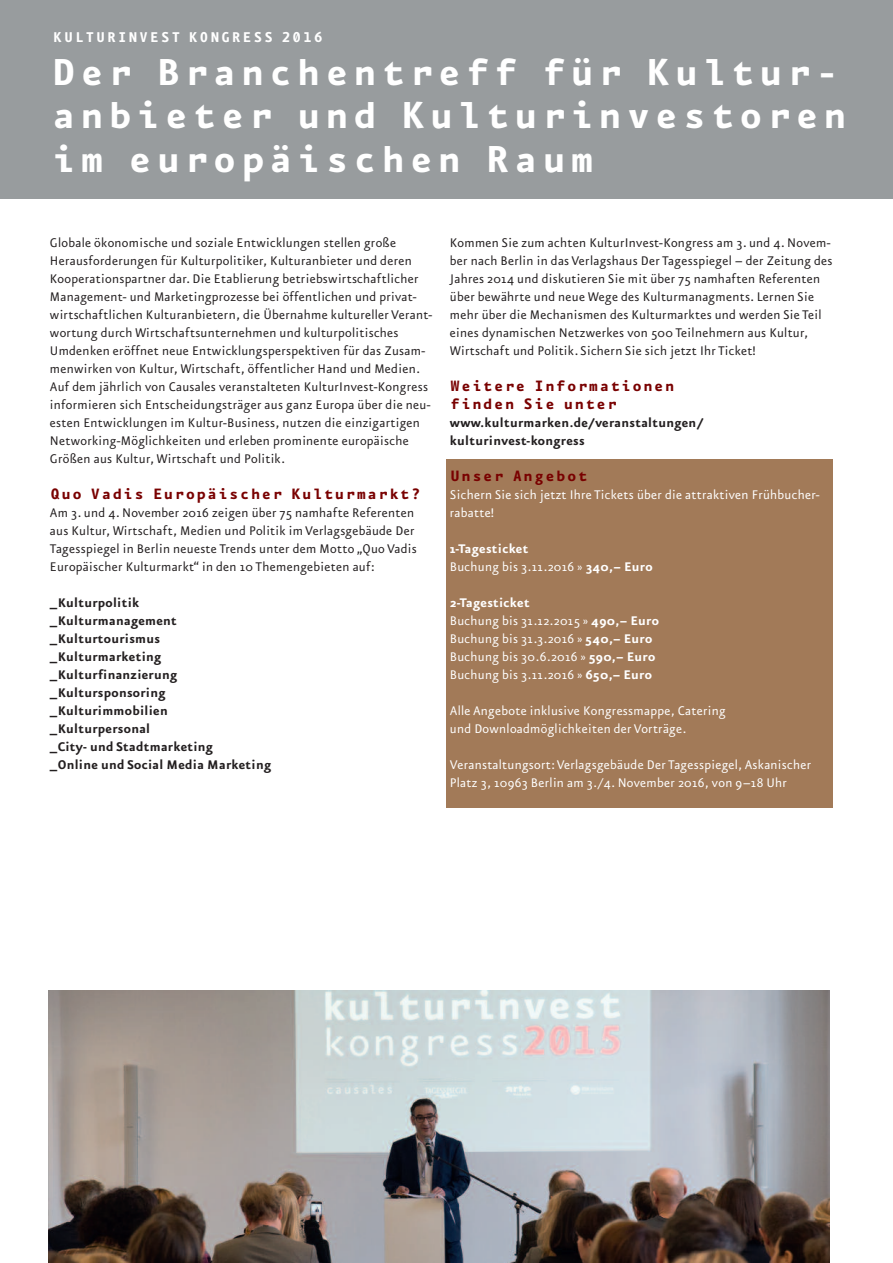
<style>
.page{position:relative;width:893px;height:1263px;background:#fff}
.page>*{position:absolute;margin:0;border:0;box-sizing:border-box;transform-origin:0 0}
.t1{font:700 45px/43.5px "Eureka Mono";letter-spacing:.025em;color:#fff}
.t2{font:700 18px/18px "Eureka Mono";letter-spacing:.005em;color:#790100}
.t3{font:700 16.95px "Eureka Mono";letter-spacing:.05em;color:#fff}
.t4{font:15px/18px "Eureka Sans";letter-spacing:.02em;color:#231f20}
.t5{font:15px/18px "Eureka Sans";letter-spacing:.02em;color:#fff}
.t6{font:700 15px/18px "Eureka Sans";letter-spacing:.02em;color:#231f20}
.t7{font:700 15px/18px "Eureka Sans";letter-spacing:.02em;color:#fff}
.s1{font-weight:400}
.s2{font-weight:700}
</style>
<div class="page">
<div style="left:0;top:0;width:893px;height:199px;background:#989c9e"></div>
<img style="left:48px;top:991px;width:782px;height:272px">
<div style="left:446px;top:459px;width:387px;height:348px;background:#a27a58"></div>
<p class="t3" style="left:53px;top:26px;width:272px">KULTURINVEST KONGRESS 2016</p>
<h1 class="t1" style="left:51px;top:47px;width:800px">Der Branchentreff für Kultur&shy;anbieter und Kulturinvestoren im europäischen Raum</h1>
<p class="t4" style="left:50px;top:235px;width:384px">Globale ökonomische und soziale Entwicklungen stellen große Herausforderungen für Kulturpolitiker, Kulturanbieter und deren Kooperationspartner dar. Die Etablierung betriebswirtschaftlicher Management- und Marketingprozesse bei öffentlichen und privat&shy;wirtschaftlichen Kulturanbietern, die Übernahme kultureller Verant&shy;wortung durch Wirtschaftsunternehmen und kulturpolitisches Umdenken eröffnet neue Entwicklungsperspektiven für das Zusam&shy;menwirken von Kultur, Wirtschaft, öffentlicher Hand und Medien.<br>Auf dem jährlich von Causales veranstalteten KulturInvest-Kongress informieren sich Entscheidungsträger aus ganz Europa über die neu&shy;esten Entwicklungen im Kultur-Business, nutzen die einzigartigen Networking-Möglichkeiten und erleben prominente europäische Größen aus Kultur, Wirtschaft und Politik.</p>
<p class="t2" style="left:50px;top:484px;width:373px">Quo Vadis Europäischer Kulturmarkt?</p>
<p class="t4" style="left:50px;top:505px;width:368px">Am 3. und 4. November 2016 zeigen über 75 namhafte Referenten aus Kultur, Wirtschaft, Medien und Politik imVerlagsgebäude Der Tagesspiegel in Berlin neueste Trends unter dem Motto „Quo Vadis Europäischer Kulturmarkt“ in den 10 Themengebieten auf:</p>
<p class="t6" style="left:50px;top:595px;width:223px">_Kulturpolitik<br>_Kulturmanagement _Kulturtourismus _Kulturmarketing _Kulturfinanzierung _Kultursponsoring _Kulturimmobilien _Kulturpersonal<br>_City- und Stadtmarketing<br>_Online und Social Media Marketing</p>
<p class="t4" style="left:450px;top:235px;width:384px">Kommen Sie zum achten KulturInvest-Kongress am 3. und 4. Novem&shy;ber nach Berlin in das Verlagshaus Der Tagesspiegel – der Zeitung des Jahres 2014 und diskutieren Sie mit über 75 namhaften Referenten über bewährte und neue Wege des Kulturmanagments.Lernen Sie mehr über die Mechanismen des Kulturmarktes und werden Sie Teil eines dynamischen Netzwerkes von 500 Teilnehmern aus Kultur, Wirtschaft und Politik.Sichern Sie sich jetzt Ihr Ticket!</p>
<p class="t2" style="left:450px;top:376px;width:227px">Weitere Informationen finden Sie unter</p>
<p class="t6" style="left:450px;top:415px;width:255px">www.kulturmarken.de/veranstaltungen/ kulturinvest-kongress</p>
<p class="t2" style="left:450px;top:466px;width:140px">Unser Angebot</p>
<p class="t5" style="left:450px;top:487px;width:371px">Sichern Sie sich jetzt Ihre Tickets über die attraktiven Frühbucher&shy;rabatte!</p>
<p class="t7" style="left:450px;top:541px;width:204px">1-Tagesticket<br><span class="s1">Buchung bis 3.11.2016 »</span> 340,– Euro</p>
<p class="t5" style="left:450px;top:595px;width:211px"><span class="s2">2-Tagesticket<br></span>Buchung bis 31.12.2015 » <span class="s2">490,– Euro<br></span>Buchung bis 31.3.2016 » <span class="s2">540,– Euro<br></span>Buchung bis 30.6.2016 » <span class="s2">590,– Euro<br></span>Buchung bis 3.11.2016 » <span class="s2">650,– Euro</span></p>
<p class="t5" style="left:450px;top:703px;width:277px">Alle Angebote inklusive Kongressmappe, Catering und Downloadmöglichkeiten der Vorträge.</p>
<p class="t5" style="left:450px;top:757px;width:363px">Veranstaltungsort:Verlagsgebäude Der Tagesspiegel, Askanischer<br>Platz 3, 10963 Berlin am 3./4. November 2016, von 9–18 Uhr</p>
</div>
